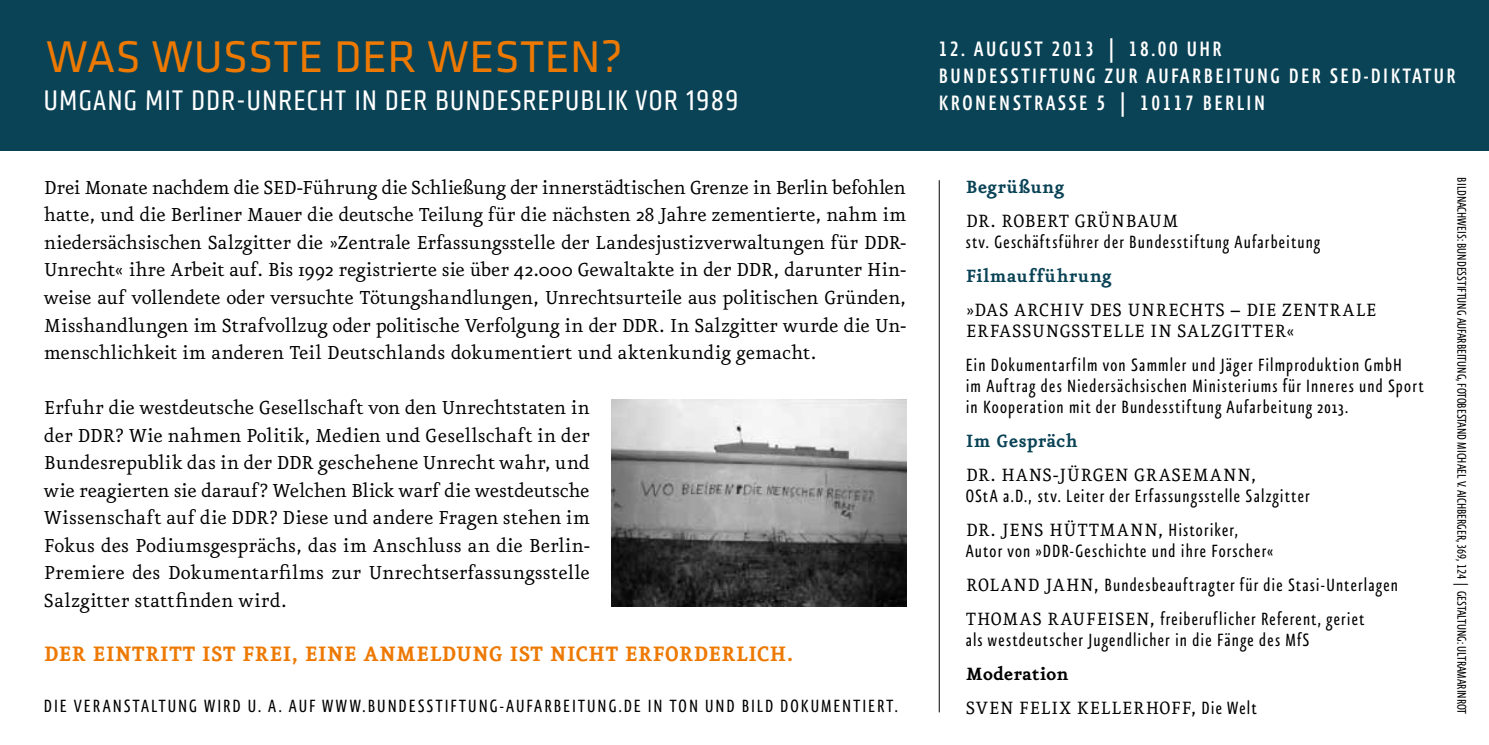
<style>
.page{position:relative;width:1489px;height:745px;background:#fff}
.page>*{position:absolute;margin:0;border:0;box-sizing:border-box;transform-origin:0 0}
.t1{font:46px "Klavika";letter-spacing:.01em;color:#ed7902}
.t2{font:condensed 29.5px "Klavika";letter-spacing:.05em;color:#fff}
.t3{font:25px/27px "Eureka Sans Cond Medium Caps";letter-spacing:.1em;color:#fff}
.t4{font:700 25px "Eureka";letter-spacing:.01em;color:#ed7902}
.t5{font:22.5px/27.5px "Eureka";color:#000;text-align:justify}
.t6{font:21.25px/21.2px "Eureka Sans Cond";letter-spacing:.055em;color:#000}
.t7{font:21.25px/21.2px "Eureka Small Caps";letter-spacing:.02em;color:#000}
.t8{font:700 21.25px "Eureka";color:#0a4356}
.t9{font:700 21.25px "Eureka";letter-spacing:-.005em;color:#000}
.t10{font:15px "Eureka Sans Cond Regular Caps";color:#000}
.s1{font-family:"Eureka Sans Cond"}
.s2{font-family:"Eureka Small Caps"}
</style>
<div class="page">
<hr style="left:938px;top:180px;width:1px;height:531px;background:#000">
<div style="left:0;top:0;width:1488px;height:150px;background:#0a4356"></div>
<img style="left:611px;top:399px;width:295px;height:207px">
<h1 class="t1" style="left:46px;top:26px;width:578px">WAS WUSSTE DER WESTEN?</h1>
<h2 class="t2" style="left:44px;top:83px;width:695px">UMGANG MIT DDR-UNRECHT IN DER BUNDESREPUBLIK VOR 1989</h2>
<p class="t5" style="left:44px;top:175px;width:863px">Drei Monate nachdem die SED-Führung die Schließung der innerstädtischen Grenze in Berlin befohlen hatte, und die Berliner Mauer die deutsche Teilung für die nächsten 28 Jahre zementierte, nahm im niedersächsischen Salzgitter die »Zentrale Erfassungsstelle der Landesjustizverwaltungen für DDR-Unrecht« ihre Arbeit auf. Bis 1992 registrierte sie über 42.000 Gewaltakte in der DDR, darunter Hin&shy;weise auf vollendete oder versuchte Tötungshandlungen, Unrechtsurteile aus politischen Gründen, Misshandlungen im Strafvollzug oder politische Verfolgung in der DDR. In Salzgitter wurde die Un&shy;menschlichkeit im anderen Teil Deutschlands dokumentiert und aktenkundig gemacht.</p>
<p class="t5" style="left:44px;top:395px;width:547px">Erfuhr die westdeutsche Gesellschaft von den Unrechtstaten in der DDR? Wie nahmen Politik, Medien und Gesellschaft in der Bundesrepublik das in der DDR geschehene Unrecht wahr, und wie reagierten sie darauf? Welchen Blick warf die westdeutsche Wissenschaft auf die DDR? Diese und andere Fragen stehen im Fokus des Podiumsgesprächs, das im Anschluss an die Berlin-Premiere des Dokumentarfilms zur Unrechtserfassungsstelle Salzgitter stattfinden wird.</p>
<p class="t4" style="left:44px;top:642px;width:750px">Der Eintritt ist frei, eine Anmeldung ist nicht erforderlich.</p>
<p class="t6" style="left:44px;top:696px;width:50px">Die Verans</p>
<p class="t6" style="left:133px;top:696px;width:45px">taltung</p>
<p class="t6" style="left:204px;top:696px;width:10px">wird</p>
<p class="t6" style="left:248px;top:696px;width:89px">u. a. auf www</p>
<p class="t6" style="left:362px;top:696px;width:16px">.bundess</p>
<p class="t6" style="left:436px;top:696px;width:80px">tiftung-aufarbei</p>
<p class="t6" style="left:578px;top:696px;width:138px">tung.deinTon und</p>
<p class="t6" style="left:741px;top:696px;width:50px">Bild dokumen</p>
<p class="t6" style="left:853px;top:696px;width:46px">tiert.</p>
<p class="t3" style="left:938px;top:36px;width:518px">12. AUGUST 2013 | 18.00 UHR<br>BUNDESSTIFTUNG ZUR AUFARBEITUNG DER SED-DIKTATUR<br>KRONENSTRASSE 5 | 10117 BERLIN</p>
<p class="t8" style="left:965px;top:177px;width:100px">Begrüßung</p>
<p class="t7" style="left:965px;top:211px;width:214px">Dr. Robert Grünbaum</p>
<p class="t6" style="left:965px;top:232px;width:356px">stv. Geschäftsführer der Bundesstiftung Aufarbeitung</p>
<p class="t8" style="left:965px;top:266px;width:148px">Filmaufführung</p>
<p class="t7" style="left:965px;top:300px;width:412px">»Das Archiv des Unrechts – Die zentrale<br>Erfassungsstelle in Salzgitter«</p>
<p class="t6" style="left:965px;top:355px;width:459px">Ein Dokumentarfilm von Sammler und Jäger Filmproduktion GmbH<br>im Auftrag des Niedersächsischen Ministeriums für Inneres und Sport in Kooperation mit der Bundesstiftung Aufarbeitung 2013.</p>
<p class="t8" style="left:965px;top:431px;width:114px">Im Gespräch</p>
<p class="t7" style="left:965px;top:465px;width:292px">Dr. Hans-Jürgen Grasemann,</p>
<p class="t6" style="left:965px;top:486px;width:345px">OStA a.D., stv. Leiter der Erfassungsstelle Salzgitter</p>
<p class="t7" style="left:965px;top:520px;width:273px">Dr. Jens Hüttmann, <span class="s1">Historiker,</span></p>
<p class="t6" style="left:965px;top:535px;width:434px;line-height:33.8px">Autor von »DDR-Geschichte und ihre Forscher«<br><span class="s2">Roland Jahn,</span> Bundesbeauftragter für die Stasi-Unterlagen<br><span class="s2">Thomas Raufeisen,</span> freiberuflicher Referent, geriet</p>
<p class="t6" style="left:965px;top:630px;width:345px">als westdeutscher Jugendlicher in die Fänge des MfS</p>
<p class="t9" style="left:965px;top:663px;width:104px">Moderation</p>
<p class="t7" style="left:965px;top:697px;width:292px">Sven Felix Kellerhoff, <span class="s1">Die Welt</span></p>
<p class="t10" style="left:1468px;top:177px;width:538px;rotate:90deg">Bildnachweis: Bundesstiftung Aufarbeitung, Fotobestand Michael v. Aichberger, 369, 124 | Gestaltung: Ultramarinrot</p>
</div>
